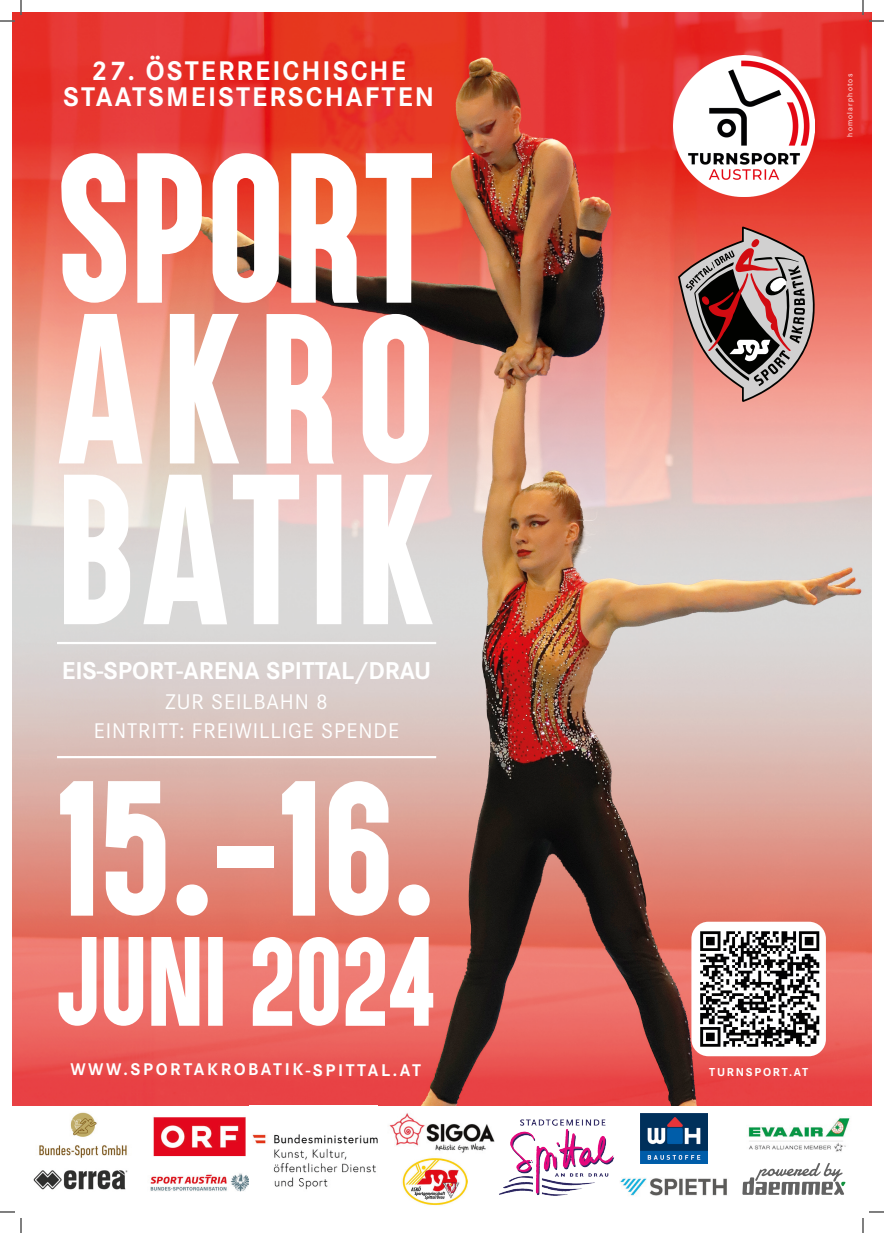
<style>
.page{position:relative;width:884px;height:1233px;background:#fff}
.page>*{position:absolute;margin:0;border:0;box-sizing:border-box;transform-origin:0 0}
.t1{font:176.1px "Aku&Kamu";letter-spacing:.04em;color:#fff}
.t2{font:158.5px "Aku&Kamu";color:#fff}
.t3{font:104.6px "Aku&Kamu";color:#fff}
.t4{font:700 28px/26px "Corporate S Pro";letter-spacing:.075em;color:#fff;text-align:center}
.t5{font:700 25.3px "Corporate S Pro";color:#fff}
.t6{font:22px "Corporate S Pro";letter-spacing:.04em;color:#fff}
.t7{font:700 17.6px "Corporate S Pro";letter-spacing:.145em;color:#fff}
.t8{font:700 12px "Corporate S Pro";letter-spacing:.15em;color:#fff}
.t9{font:8px "Corporate S Pro";letter-spacing:.15em;color:#fff}
</style>
<div class="page">
<img style="left:402px;top:1158px;width:66px;height:48px">
<img style="left:31px;top:1105px;width:105px;height:53px">
<img style="left:741px;top:1105px;width:114px;height:47px">
<svg style="left:742px;top:1163px;width:104px;height:32px"></svg>
<img style="left:620px;top:1142px;width:107px;height:54px">
<img style="left:389px;top:1113px;width:106px;height:40px">
<img style="left:33px;top:1170px;width:95px;height:20px">
<img style="left:150px;top:1173px;width:99px;height:19px">
<img style="left:153px;top:1117px;width:93px;height:40px">
<img style="left:12px;top:12px;width:859px;height:1093px">
<svg style="left:678px;top:226px;width:137px;height:176px;background:#ab7974"></svg>
<img style="left:252px;top:1134px;width:126px;height:56px">
<img style="left:499px;top:1119px;width:116px;height:77px">
<img style="left:641px;top:1113px;width:66px;height:50px">
<img style="left:691px;top:921px;width:135px;height:135px">
<hr style="left:57px;top:642px;width:379px;height:2px;background:#fff">
<hr style="left:57px;top:756px;width:379px;height:2px;background:#fff">
<img style="left:674px;top:56px;width:141px;height:141px">
<svg style="left:0;top:1211px;width:15px;height:1px"></svg>
<svg style="left:869px;top:1211px;width:15px;height:1px"></svg>
<svg style="left:0;top:0;width:22px;height:22px"></svg>
<svg style="left:20px;top:1218px;width:2px;height:15px"></svg>
<svg style="left:862px;top:0;width:22px;height:22px"></svg>
<svg style="left:862px;top:1218px;width:2px;height:15px"></svg>
<p class="t4" style="left:63px;top:55px;width:372px">27. ÖSTERREICHISCHE<br>STAATSMEISTERSCHAFTEN</p>
<p class="t1" style="left:57px;top:113px;width:379px">SPORT</p>
<p class="t1" style="left:57px;top:273px;width:379px">AKRO</p>
<p class="t1" style="left:57px;top:434px;width:379px">BATIK</p>
<p class="t5" style="left:62px;top:650px;width:371px">EIS-SPORT-ARENA SPITTAL/DRAU</p>
<p class="t6" style="left:165px;top:685px;width:164px">ZUR SEILBAHN 8</p>
<p class="t6" style="left:94px;top:715px;width:307px">EINTRITT: FREIWILLIGE SPENDE</p>
<p class="t2" style="left:57px;top:744px;width:379px">15.-16.</p>
<p class="t3" style="left:57px;top:913px;width:379px">JUNI 2024</p>
<p class="t7" style="left:70px;top:1055px;width:352px">WWW.SPORTAKROBATIK-SPITTAL.AT</p>
<p class="t9" style="left:844px;top:137px;width:64px;rotate:-90deg">homolarphotos</p>
<p class="t8" style="left:709px;top:1062px;width:101px">TURNSPORT.AT</p>
</div>
